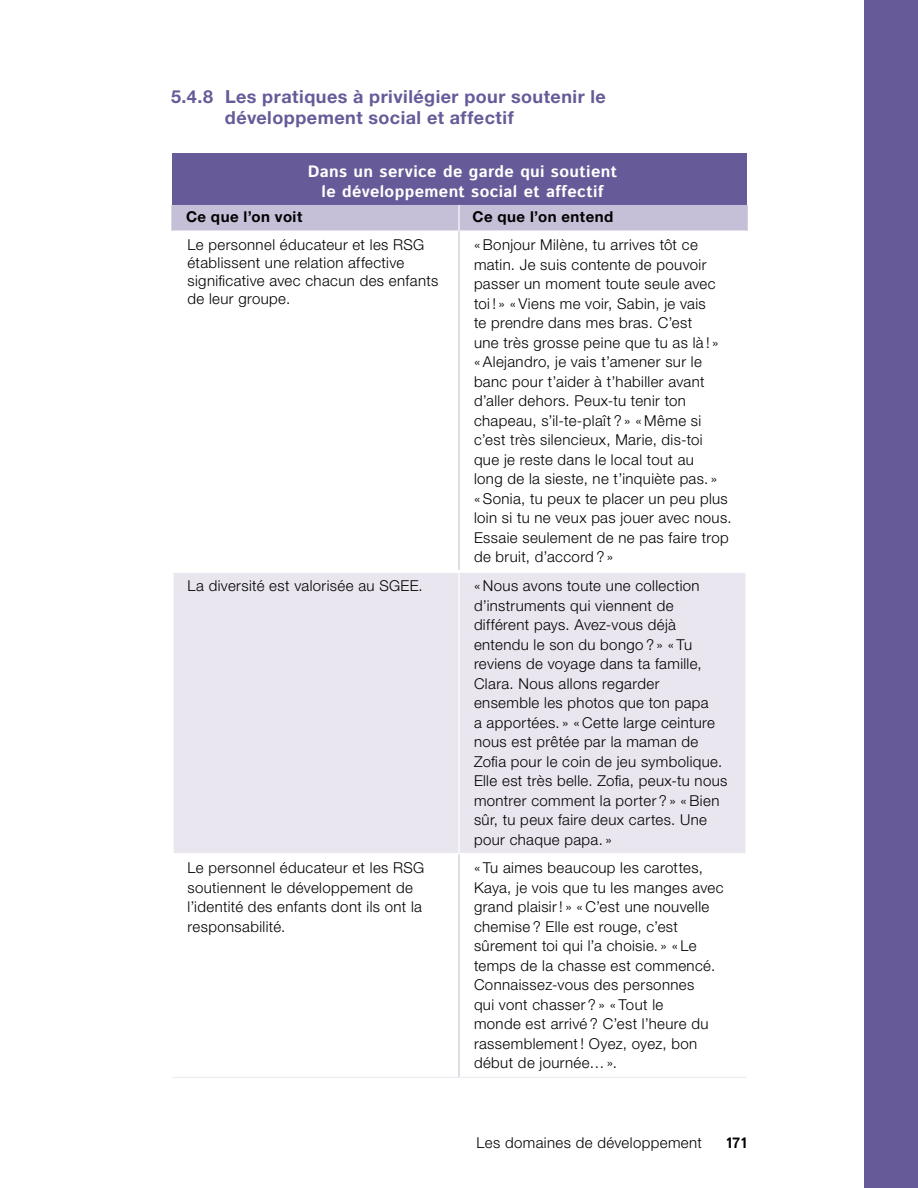
<style>
.page{position:relative;width:918px;height:1188px;background:#fff}
.page>*{position:absolute;margin:0;border:0;box-sizing:border-box;transform-origin:0 0}
.P_T2_Ch5{font:700 18px/21px "Helvetica Neue LT Std";letter-spacing:.025em;color:#665b98}
.TH{font:700 16.5px/19.5px "Istok Web";letter-spacing:.02em;color:#fff;text-align:center}
.TD{font:300 15px/19.5px "Helvetica Neue LT Std";letter-spacing:.025em;color:#000}
.TH-2{font:700 15px "Helvetica Neue LT Std";letter-spacing:.035em;color:#000}
.t1{font:700 15px "Istok Web";color:#000}
</style>
<div class="page">
<div style="left:864px;top:0;width:54px;height:1188px;background:#665b98"></div>
<div style="left:172px;top:154px;width:575px;height:51px;background:#665b98"></div>
<div style="left:174px;top:205px;width:572px;height:26px;background:#c5bfd7"></div>
<div style="left:174px;top:573px;width:572px;height:280px;background:#e9e6ef"></div>
<hr style="left:171px;top:205px;width:3px;height:26px;background:#c5bfd7">
<hr style="left:746px;top:205px;width:2px;height:26px;background:#c5bfd7">
<hr style="left:458px;top:205px;width:2px;height:26px;background:#fff">
<hr style="left:458px;top:231px;width:2px;height:339px;background:#c7c8ca">
<hr style="left:458px;top:854px;width:2px;height:223px;background:#c7c8ca">
<hr style="left:458px;top:573px;width:2px;height:280px;background:#fff">
<hr style="left:172px;top:1077px;width:287px;height:1px;background:#e9e6ef">
<hr style="left:459px;top:1077px;width:288px;height:1px;background:#e9e6ef">
<p class="P_T2_Ch5" style="left:225px;top:86px;width:382px;text-indent:-54px">5.4.8 Les pratiques à privilégier pour soutenir le développement social et affectif</p>
<p class="TH" style="left:308px;top:162px;width:311px">Dans un service de garde qui soutient le développement social et affectif</p>
<p class="TH-2" style="left:186px;top:208px;width:118px">Ce que l’on voit</p>
<p class="TH-2" style="left:472px;top:208px;width:142px">Ce que l’on entend</p>
<p class="TD" style="left:188px;top:236px;width:252px;line-height:18px">Le personnel éducateur et les RSG établissent une relation affective significative avec chacun des enfants de leur groupe.</p>
<p class="TD" style="left:474px;top:235px;width:259px">«Bonjour Milène, tu arrives tôt ce matin. Je suis contente de pouvoir passer un moment toute seule avec toi ! » « Viens me voir, Sabin, je vais<br>te prendre dans mes bras. C’est<br>une très grosse peine que tu as là ! »<br>« Alejandro, je vais t’amener sur le banc pour t’aider à t’habiller avant d’aller dehors. Peux-tu tenir ton chapeau, s’il-te-plaît ? » « Même si c’est très silencieux, Marie, dis-toi que je reste dans le local tout au<br>long de la sieste, ne t’inquiète pas. »<br>« Sonia, tu peux te placer un peu plus loin si tu ne veux pas jouer avec nous.<br>Essaie seulement de ne pas faire trop de bruit, d’accord ? »</p>
<p class="TD" style="left:188px;top:576px;width:237px">La diversité est valorisée au SGEE.</p>
<p class="TD" style="left:474px;top:576px;width:255px">« Nous avons toute une collection d’instruments qui viennent de différent pays. Avez-vous déjà entendu le son du bongo ? » « Tu reviens de voyage dans ta famille,<br>Clara. Nous allons regarder ensemble les photos que ton papa<br>a apportées. » « Cette large ceinture nous est prêtée par la maman de<br>Zofia pour le coin de jeu symbolique.<br>Elle est très belle. Zofia, peux-tu nous montrer comment la porter ? » «Bien sûr, tu peux faire deux cartes. Une pour chaque papa. »</p>
<p class="TD" style="left:188px;top:858px;width:238px">Le personnel éducateur et les RSG soutiennent le développement de l’identité des enfants dont ils ont la responsabilité.</p>
<p class="TD" style="left:474px;top:858px;width:251px">« Tu aimes beaucoup les carottes,<br>Kaya, je vois que tu les manges avec grand plaisir ! » « C’est une nouvelle chemise ? Elle est rouge, c’est sûrement toi qui l’a choisie. » « Le temps de la chasse est commencé.<br>Connaissez-vous des personnes<br>qui vont chasser ? » « Tout le<br>monde est arrivé ? C’est l’heure du rassemblement ! Oyez, oyez, bon début de journée…».</p>
<p class="TD" style="left:477px;top:1132px;width:227px">Les domaines de développement</p>
<p class="t1" style="left:726px;top:1133px;width:23px">171</p>
</div>
